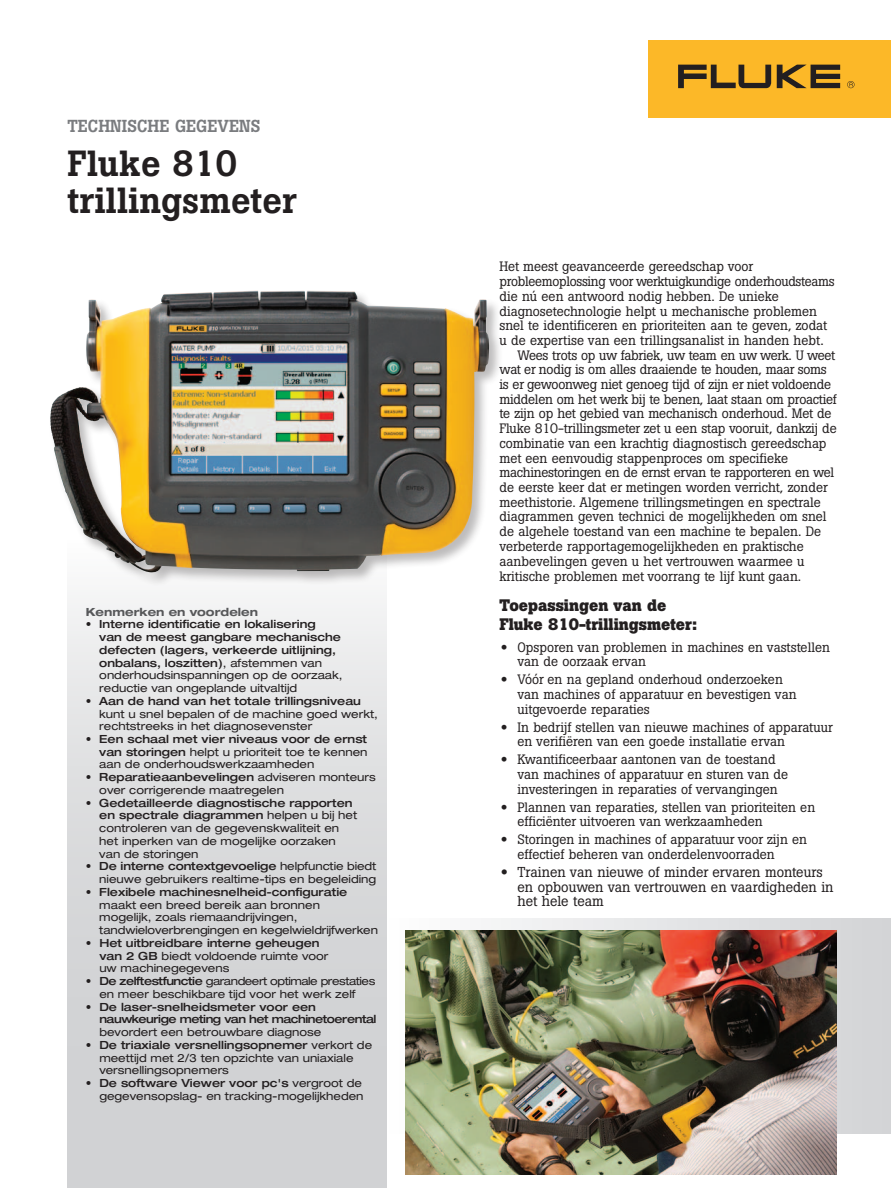
<style>
.page{position:relative;width:891px;height:1188px;background:#fff}
.page>*{position:absolute;margin:0;border:0;box-sizing:border-box;transform-origin:0 0}
.t1{font:500 36px/37.5px "Boton Pro";color:#231f20}
.t2{font:500 17.25px "Boton Pro";color:#7a7c7f}
.t3{font:700 16.5px/18.8px "Boton Pro";color:#231f20}
.t4{font:14.25px/14.7px "Boton Pro";color:#231f20}
.t5{font:13.5px/14.7px "Boton Pro";color:#231f20}
.t6{font:13.5px "Boton Pro";letter-spacing:-.02em;color:#231f20}
.t7{font:expanded 11.25px/12.8px "Helvetica Neue LT Std";color:#231f20}
.t8{font:500 expanded 11.25px/12.8px "Helvetica Neue LT Std";color:#231f20}
.t9{font:500 expanded 11.25px/12.8px "Helvetica Neue LT Std";letter-spacing:-.04em;color:#231f20}
.t10{font:700 expanded 11.25px "Helvetica Neue LT Std";color:#57585a}
.s1{font-weight:400}
.s2{font-weight:500}
.s3{font-family:"Helvetica Neue LT Std";font-weight:700;font-stretch:expanded}
</style>
<div class="page">
<div style="left:648px;top:40px;width:243px;height:78px;background:#fcb828"></div>
<svg style="left:777px;top:65px;width:63px;height:23px"></svg>
<svg style="left:678px;top:65px;width:93px;height:23px"></svg>
<svg style="left:847px;top:81px;width:8px;height:7px"></svg>
<svg style="left:405px;top:918px;width:486px;height:216px;background:#d9d8d9"></svg>
<img style="left:405px;top:931px;width:432px;height:243px">
<div style="left:68px;top:540px;width:319px;height:648px;background:linear-gradient(to bottom,#eff0f0,#cacbcd)"></div>
<div style="left:49px;top:289px;width:455px;height:298px;background:#231f20;opacity:.3"></div>
<img style="left:50px;top:291px;width:424px;height:281px">
<p class="t2" style="left:68px;top:115px;width:195px">TECHNISCHE GEGEVENS</p>
<h1 class="t1" style="left:68px;top:144px;width:231px">Fluke 810 trillingsmeter</h1>
<p class="t10" style="left:86px;top:604px;width:174px">Kenmerken en voordelen</p>
<p class="t8" style="left:99px;top:618px;width:245px;text-indent:-14px"><span class="s1">•</span> Interne identificatie en lokalisering<br>van de meest gangbare mechanische defecten (lagers, verkeerde uitlijning, onbalans, loszitten)<span class="s1">, afstemmen van onderhoudsinspanningen op de oorzaak, reductie van ongeplande uitvaltijd</span></p>
<p class="t7" style="left:99px;top:694px;width:280px;text-indent:-13px">• <span class="s2">Aan de hand van het totale trillingsniveau </span>kunt u snel bepalen of de machine goed werkt, rechtstreeks in het diagnosevenster</p>
<p class="t7" style="left:99px;top:732px;width:270px;text-align:justify;text-indent:-13px">• <span class="s2">Een schaal met vier niveaus voor de ernst van storingen</span> helpt u prioriteit toe te kennen aan de onderhoudswerkzaamheden</p>
<p class="t7" style="left:99px;top:771px;width:278px;text-indent:-13px">• <span class="s2">Reparatieaanbevelingen</span> adviseren monteurs over corrigerende maatregelen</p>
<p class="t7" style="left:99px;top:796px;width:259px;text-indent:-13px">• <span class="s2">Gedetailleerde diagnostische rapporten en spectrale diagrammen</span> helpen u bij het controleren van de gegevenskwaliteit en het inperken van de mogelijke oorzaken van de storingen</p>
<p class="t7" style="left:86px;top:860px;width:292px;text-align:right">• <span class="s2">De interne contextgevoelige</span> helpfunctie biedt nieuwe gebruikers realtime-tips en begeleiding</p>
<p class="t7" style="left:99px;top:885px;width:280px;text-indent:-13px">• <span class="s2">Flexibele machinesnelheid-configuratie </span>maakt een breed bereik aan bronnen<br>mogelijk, zoals riemaandrijvingen, tandwieloverbrengingen en kegelwieldrijfwerken</p>
<p class="t7" style="left:99px;top:936px;width:231px;text-indent:-14px">• <span class="s2">Het uitbreidbare interne geheugen van 2 GB</span> biedt voldoende ruimte voor uw machinegegevens</p>
<p class="t7" style="left:86px;top:975px;width:291px;text-align:center">• <span class="s2">De zelftestfunctie</span> garandeert optimale prestaties en meer beschikbare tijd voor het werk zelf</p>
<p class="t9" style="left:99px;top:1000px;width:279px;text-indent:-14px"><span class="s1">•</span> De laser-snelheidsmeter voor een nauwkeurige meting van het machinetoerental</p>
<p class="t7" style="left:99px;top:1026px;width:224px">bevordert een betrouwbare diagnose</p>
<p class="t7" style="left:99px;top:1038px;width:274px;text-indent:-14px">• <span class="s2">De triaxiale versnellingsopnemer</span> verkort de meettijd met 2/3 ten opzichte van uniaxiale versnellingsopnemers</p>
<p class="t7" style="left:86px;top:1077px;width:279px;text-align:right">• <span class="s2">De software Viewer voor pc's</span> vergroot de gegevensopslag- en tracking-mogelijkheden</p>
<p class="t5" style="left:499px;top:259px;width:255px">Het meest geavanceerde gereedschap voor</p>
<p class="t6" style="left:499px;top:273px;width:337px">probleemoplossing voor werktuigkundige onderhoudsteams</p>
<p class="t5" style="left:499px;top:289px;width:281px">die nú een antwoord nodig hebben. De unieke</p>
<p class="t5" style="left:499px;top:304px;width:319px">diagnosetechnologie helpt u mechanische problemen</p>
<p class="t5" style="left:499px;top:318px;width:329px">snel te identificeren en prioriteiten aan te geven, zodat</p>
<p class="t5" style="left:499px;top:333px;width:326px">u de expertise van een trillingsanalist in handen hebt.</p>
<p class="t6" style="left:517px;top:346px;width:320px">Wees trots op uw fabriek, uw team en uw werk. U weet</p>
<p class="t6" style="left:499px;top:361px;width:329px">wat er nodig is om alles draaiende te houden, maar soms</p>
<p class="t6" style="left:499px;top:376px;width:333px">is er gewoonweg niet genoeg tijd of zijn er niet voldoende</p>
<p class="t6" style="left:499px;top:390px;width:339px">middelen om het werk bij te benen, laat staan om proactief</p>
<p class="t5" style="left:499px;top:406px;width:334px">te zijn op het gebied van mechanisch onderhoud. Met de</p>
<p class="t5" style="left:499px;top:421px;width:339px">Fluke 810-trillingsmeter zet u een stap vooruit, dankzij de</p>
<p class="t5" style="left:499px;top:436px;width:328px">combinatie van een krachtig diagnostisch gereedschap</p>
<p class="t5" style="left:499px;top:451px;width:290px">met een eenvoudig stappenproces om specifieke</p>
<p class="t6" style="left:499px;top:464px;width:336px">machinestoringen en de ernst ervan te rapporteren en wel</p>
<p class="t5" style="left:499px;top:480px;width:330px">de eerste keer dat er metingen worden verricht, zonder</p>
<p class="t5" style="left:499px;top:495px;width:323px">meethistorie. Algemene trillingsmetingen en spectrale</p>
<p class="t5" style="left:499px;top:509px;width:329px">diagrammen geven technici de mogelijkheden om snel</p>
<p class="t5" style="left:499px;top:524px;width:323px">de algehele toestand van een machine te bepalen. De</p>
<p class="t5" style="left:499px;top:539px;width:306px">verbeterde rapportagemogelijkheden en praktische</p>
<p class="t5" style="left:499px;top:553px;width:307px">aanbevelingen geven u het vertrouwen waarmee u</p>
<p class="t5" style="left:499px;top:569px;width:303px">kritische problemen met voorrang te lijf kunt gaan.</p>
<p class="t3" style="left:499px;top:596px;width:199px">Toepassingen van de<br>Fluke 810-trillingsmeter:</p>
<p class="t5" style="left:517px;top:640px;width:314px;text-indent:-16px"><span class="s3">•</span> Opsporen van problemen in machines en vaststellen van de oorzaak ervan</p>
<p class="t5" style="left:517px;top:672px;width:281px;text-indent:-16px"><span class="s3">•</span> Vóór en na gepland onderhoud onderzoeken van machines of apparatuur en bevestigen van uitgevoerde reparaties</p>
<p class="t5" style="left:517px;top:720px;width:317px;text-indent:-16px"><span class="s3">•</span> In bedrijf stellen van nieuwe machines of apparatuur en verifiëren van een goede installatie ervan</p>
<p class="t5" style="left:517px;top:752px;width:272px;text-indent:-16px"><span class="s3">•</span> Kwantificeerbaar aantonen van de toestand van machines of apparatuur en sturen van de investeringen in reparaties of vervangingen</p>
<p class="t5" style="left:517px;top:800px;width:299px;text-indent:-16px"><span class="s3">•</span> Plannen van reparaties, stellen van prioriteiten en efficiënter uitvoeren van werkzaamheden</p>
<p class="t5" style="left:517px;top:832px;width:291px;text-indent:-16px"><span class="s3">•</span> Storingen in machines of apparatuur voor zijn en effectief beheren van onderdelenvoorraden</p>
<p class="t4" style="left:518px;top:865px;width:318px;text-indent:-17px"><span class="s3">•</span> Trainen van nieuwe of minder ervaren monteurs en opbouwen van vertrouwen en vaardigheden in het hele team</p>
</div>
